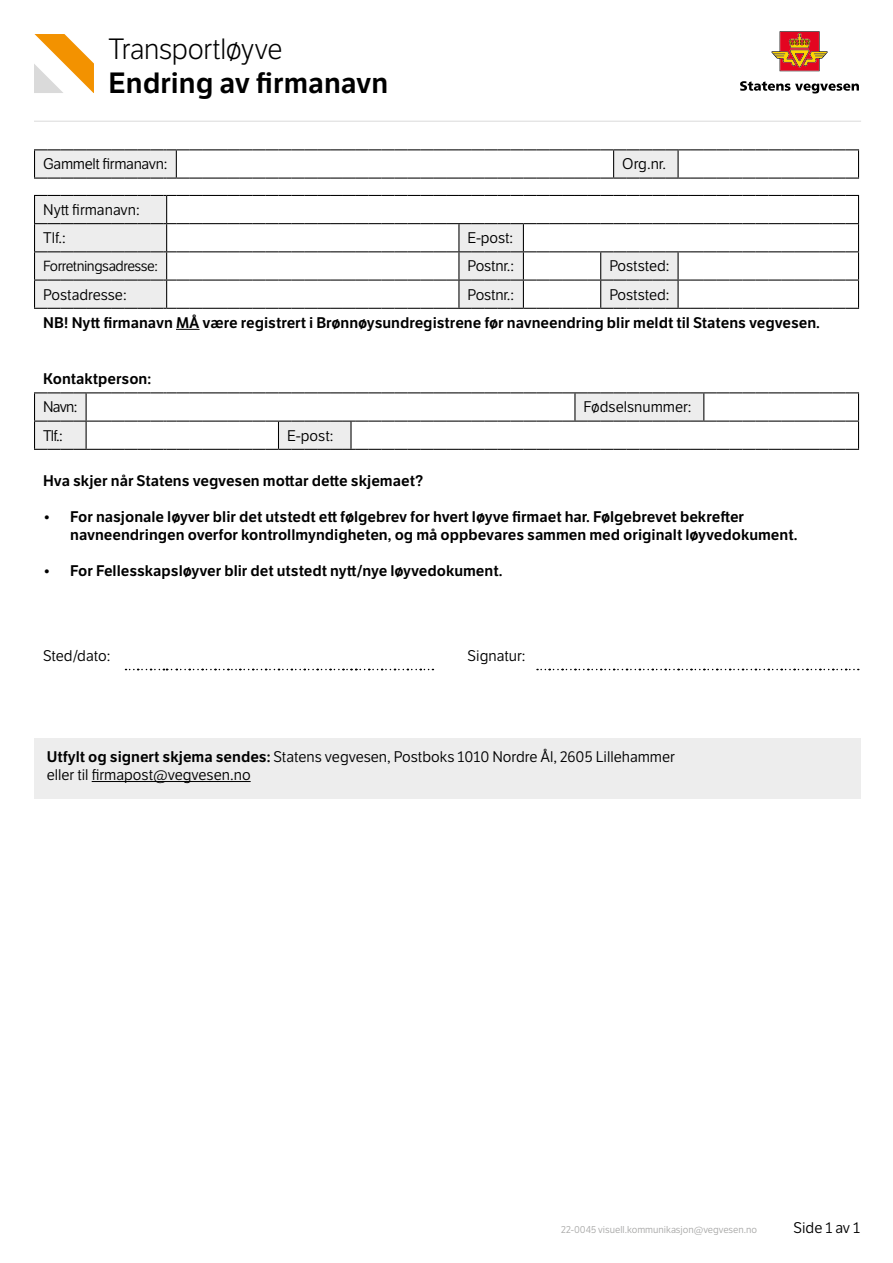
<style>
.page{position:relative;width:893px;height:1263px;background:#fff}
.page>*{position:absolute;margin:0;border:0;box-sizing:border-box;transform-origin:0 0}
.Tittel__H1{font:28.5px "LFT Etica SB";color:#000}
.Tittel__H1-2{font:28.5px "LFT Etica Lt";letter-spacing:-.01em;color:#000}
.Brød__P{font:15px/18px "LFT Etica SB";color:#000}
.Brød__P-2{font:15px "LFT Etica";color:#000}
.Brød__P-3{font:15px "LFT Etica";letter-spacing:-.02em;color:#000}
.Brød__P-4{font:14.25px "LFT Etica";letter-spacing:-.03em;color:#000}
.Brød__P-5{font:9.75px "LFT Etica";color:#a8a8a7}
.s1{font-family:"LFT Etica SB"}
</style>
<div class="page">
<svg style="left:771px;top:32px;width:57px;height:39px"></svg>
<svg style="left:740px;top:81px;width:119px;height:12px"></svg>
<svg style="left:34px;top:34px;width:60px;height:59px"></svg>
<svg style="left:34px;top:195px;width:825px;height:114px"></svg>
<svg style="left:34px;top:392px;width:825px;height:58px"></svg>
<svg style="left:34px;top:149px;width:825px;height:30px"></svg>
<svg style="left:126px;top:669px;width:307px;height:1px"></svg>
<svg style="left:537px;top:669px;width:322px;height:1px"></svg>
<svg style="left:176px;top:329px;width:24px;height:1px"></svg>
<div style="left:34px;top:738px;width:826px;height:61px;background:#ededed"></div>
<hr style="left:92px;top:781px;width:159px;height:1px;background:#000">
<hr style="left:34px;top:121px;width:827px;height:1px;background:#dadada">
<h1 class="Tittel__H1-2" style="left:108px;top:33px;width:175px">Transportløyve</h1>
<h1 class="Tittel__H1" style="left:108px;top:66px;width:281px">Endring av firmanavn</h1>
<p class="Brød__P-3" style="left:43px;top:155px;width:126px">Gammelt firmanavn:</p>
<p class="Brød__P-2" style="left:622px;top:155px;width:45px">Org.nr.</p>
<p class="Brød__P-2" style="left:43px;top:201px;width:98px">Nytt firmanavn:</p>
<p class="Brød__P-2" style="left:43px;top:229px;width:24px">Tlf.:</p>
<p class="Brød__P-2" style="left:468px;top:229px;width:47px">E-post:</p>
<p class="Brød__P-4" style="left:43px;top:258px;width:116px">Forretningsadresse:</p>
<p class="Brød__P-2" style="left:468px;top:257px;width:48px">Postnr.:</p>
<p class="Brød__P-2" style="left:609px;top:257px;width:62px">Poststed:</p>
<p class="Brød__P-2" style="left:43px;top:286px;width:85px">Postadresse:</p>
<p class="Brød__P-2" style="left:468px;top:286px;width:48px">Postnr.:</p>
<p class="Brød__P-2" style="left:609px;top:286px;width:62px">Poststed:</p>
<p class="Brød__P" style="left:43px;top:314px;width:778px">NB! Nytt firmanavn MÅ være registrert i Brønnøysundregistrene før navneendring blir meldt til Statens vegvesen.</p>
<p class="Brød__P" style="left:43px;top:370px;width:110px">Kontaktperson:</p>
<p class="Brød__P-2" style="left:43px;top:398px;width:36px">Navn:</p>
<p class="Brød__P-2" style="left:584px;top:398px;width:109px">Fødselsnummer:</p>
<p class="Brød__P-2" style="left:43px;top:427px;width:21px">Tlf.:</p>
<p class="Brød__P-2" style="left:287px;top:427px;width:48px">E-post:</p>
<p class="Brød__P" style="left:43px;top:472px;width:382px">Hva skjer når Statens vegvesen mottar dette skjemaet?</p>
<p class="Brød__P" style="left:70px;top:508px;width:729px;text-indent:-27px">• For nasjonale løyver blir det utstedt ett følgebrev for hvert løyve firmaet har. Følgebrevet bekrefter navneendringen overfor kontrollmyndigheten, og må oppbevares sammen med originalt løyvedokument.</p>
<p class="Brød__P" style="left:43px;top:562px;width:461px">• For Fellesskapsløyver blir det utstedt nytt/nye løyvedokument.</p>
<p class="Brød__P-2" style="left:43px;top:647px;width:69px">Sted/dato:</p>
<p class="Brød__P-2" style="left:468px;top:647px;width:60px">Signatur:</p>
<p class="Brød__P-2" style="left:47px;top:748px;width:630px"><span class="s1">Utfylt og signert skjema sendes:</span> Statens vegvesen, Postboks 1010 Nordre Ål, 2605 Lillehammer</p>
<p class="Brød__P-2" style="left:47px;top:766px;width:205px">eller til firmapost@vegvesen.no</p>
<p class="Brød__P-5" style="left:561px;top:1223px;width:198px">22-0045 visuell.kommunikasjon@vegvesen.no</p>
<p class="Brød__P-2" style="left:793px;top:1218px;width:68px">Side 1 av 1</p>
</div>
